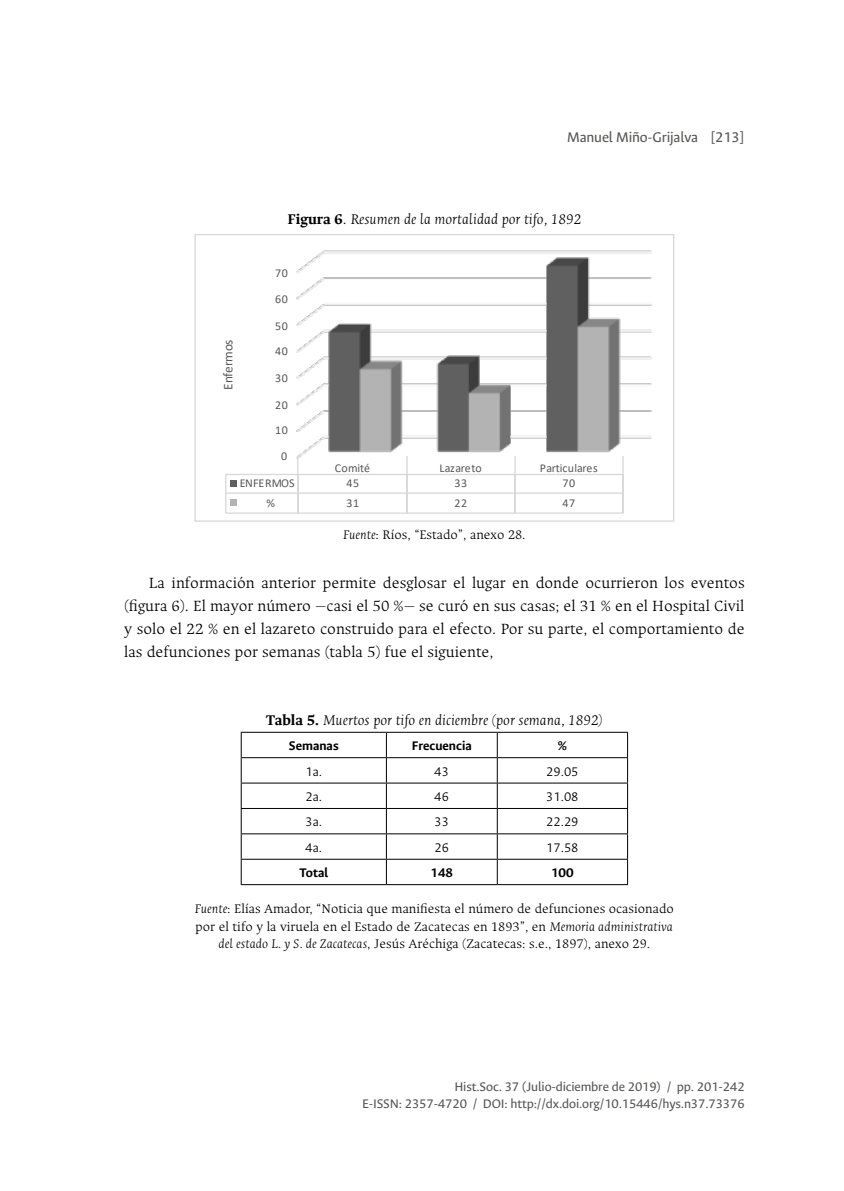
<style>
.page{position:relative;width:844px;height:1191px;background:#fff}
.page>*{position:absolute;margin:0;border:0;box-sizing:border-box;transform-origin:0 0}
.t1{font:300 16.62px/22.8px "Ancizar Serif";color:#000;text-align:justify}
.t2{font:italic 300 15.75px "Ancizar Serif";color:#000}
.t3{font:15.75px "Ancizar Sans";letter-spacing:-.01em;color:#575756}
.t4{font:300 14px/17.5px "Ancizar Serif";color:#000;text-align:center}
.t5{font:14px/16.8px "Ancizar Sans";letter-spacing:-.01em;color:#575756;text-align:right}
.t6{font:300 14px "Ancizar Sans";color:#000}
.t7{font:700 14px "Ancizar Sans";color:#000}
.t8{font:13.3px "Calibri";letter-spacing:-.015em;color:#595959}
.t9{font:12.08px "Calibri";letter-spacing:.025em;color:#595959}
.t10{font:12.08px "Calibri";letter-spacing:-.005em;color:#595959}
.t11{font:12.08px "Calibri";color:#595959}
.t12{font:12.08px "Calibri";letter-spacing:.005em;color:#595959}
.s1{font-weight:700;font-style:normal}
.s2{font-style:normal}
.s3{font-style:italic}
</style>
<div class="page">
<img style="left:296px;top:250px;width:357px;height:209px">
<hr style="left:226px;top:474px;width:397px;height:1px;background:#d9d9d9">
<div style="left:230px;top:480px;width:7px;height:7px;background:#5f5f5f"></div>
<hr style="left:226px;top:492px;width:397px;height:2px;background:#d9d9d9">
<svg style="left:225px;top:474px;width:1px;height:39px"></svg>
<hr style="left:226px;top:512px;width:397px;height:2px;background:#d9d9d9">
<svg style="left:297px;top:456px;width:1px;height:56px"></svg>
<svg style="left:406px;top:456px;width:1px;height:56px"></svg>
<svg style="left:514px;top:456px;width:1px;height:56px"></svg>
<svg style="left:622px;top:456px;width:1px;height:56px"></svg>
<div style="left:230px;top:499px;width:7px;height:7px;background:#b3b3b3"></div>
<div style="left:194px;top:234px;width:480px;height:288px;border:1px solid #d9d9d9"></div>
<hr style="left:241px;top:757px;width:145px;height:1px;background:#000">
<hr style="left:386px;top:757px;width:111px;height:1px;background:#000">
<hr style="left:497px;top:757px;width:131px;height:1px;background:#000">
<hr style="left:241px;top:782px;width:145px;height:1px;background:#000">
<hr style="left:386px;top:782px;width:111px;height:1px;background:#000">
<hr style="left:497px;top:782px;width:131px;height:1px;background:#000">
<hr style="left:241px;top:808px;width:145px;height:1px;background:#000">
<hr style="left:386px;top:808px;width:111px;height:1px;background:#000">
<hr style="left:497px;top:808px;width:131px;height:1px;background:#000">
<hr style="left:241px;top:833px;width:145px;height:1px;background:#000">
<hr style="left:386px;top:833px;width:111px;height:1px;background:#000">
<hr style="left:497px;top:833px;width:131px;height:1px;background:#000">
<hr style="left:241px;top:858px;width:145px;height:1px;background:#000">
<hr style="left:386px;top:858px;width:111px;height:1px;background:#000">
<svg style="left:386px;top:733px;width:1px;height:151px"></svg>
<hr style="left:497px;top:858px;width:131px;height:1px;background:#000">
<svg style="left:496px;top:733px;width:1px;height:151px"></svg>
<hr style="left:241px;top:732px;width:145px;height:1px;background:#000">
<hr style="left:386px;top:732px;width:111px;height:1px;background:#000">
<hr style="left:497px;top:732px;width:131px;height:1px;background:#000">
<svg style="left:241px;top:732px;width:1px;height:152px"></svg>
<svg style="left:627px;top:732px;width:1px;height:152px"></svg>
<hr style="left:241px;top:884px;width:145px;height:1px;background:#000">
<hr style="left:386px;top:884px;width:111px;height:1px;background:#000">
<hr style="left:497px;top:884px;width:131px;height:1px;background:#000">
<p class="t3" style="left:567px;top:128px;width:179px">Manuel Miño-Grijalva [213]</p>
<p class="t2" style="left:287px;top:210px;width:295px"><span class="s1">Figura 6</span><span class="s2">.</span> Resumen de la mortalidad por tifo, 1892</p>
<p class="t9" style="left:275px;top:264px;width:14px">70</p>
<p class="t9" style="left:275px;top:291px;width:14px">60</p>
<p class="t8" style="left:219px;top:390px;width:52px;rotate:-90deg">Enfermos</p>
<p class="t9" style="left:275px;top:317px;width:14px">50</p>
<p class="t9" style="left:275px;top:343px;width:14px">40</p>
<p class="t9" style="left:275px;top:369px;width:14px">30</p>
<p class="t9" style="left:275px;top:396px;width:14px">20</p>
<p class="t9" style="left:275px;top:421px;width:14px">10</p>
<p class="t9" style="left:281px;top:448px;width:8px">0</p>
<p class="t9" style="left:335px;top:460px;width:37px">Comité</p>
<p class="t11" style="left:439px;top:460px;width:44px">Lazareto</p>
<p class="t10" style="left:539px;top:460px;width:60px">Particulares</p>
<p class="t12" style="left:240px;top:475px;width:56px">ENFERMOS</p>
<p class="t9" style="left:346px;top:475px;width:14px">45</p>
<p class="t9" style="left:454px;top:475px;width:14px">33</p>
<p class="t9" style="left:562px;top:475px;width:14px">70</p>
<p class="t9" style="left:266px;top:495px;width:10px">%</p>
<p class="t9" style="left:346px;top:495px;width:14px">31</p>
<p class="t9" style="left:454px;top:495px;width:14px">22</p>
<p class="t9" style="left:562px;top:495px;width:14px">47</p>
<p class="t4" style="left:343px;top:526px;width:184px"><span class="s3">Fuente</span>: Ríos, “Estado”, anexo 28.</p>
<p class="t1" style="left:124px;top:571px;width:622px;text-indent:25px">La información anterior permite desglosar el lugar en donde ocurrieron los eventos (figura 6). El mayor número —casi el 50 %— se curó en sus casas; el 31 % en el Hospital Civil y solo el 22 % en el lazareto construido para el efecto. Por su parte, el comportamiento de las defunciones por semanas (tabla 5) fue el siguiente,</p>
<p class="t2" style="left:266px;top:711px;width:338px"><span class="s1">Tabla 5.</span> Muertos por tifo en diciembre (por semana, 1892)</p>
<p class="t7" style="left:289px;top:738px;width:51px">Semanas</p>
<p class="t7" style="left:412px;top:738px;width:61px">Frecuencia</p>
<p class="t7" style="left:557px;top:738px;width:11px">%</p>
<p class="t6" style="left:305px;top:763px;width:18px">1a.</p>
<p class="t6" style="left:434px;top:763px;width:16px">43</p>
<p class="t6" style="left:546px;top:763px;width:34px">29.05</p>
<p class="t6" style="left:305px;top:789px;width:18px">2a.</p>
<p class="t6" style="left:434px;top:789px;width:16px">46</p>
<p class="t6" style="left:546px;top:789px;width:34px">31.08</p>
<p class="t6" style="left:305px;top:814px;width:18px">3a.</p>
<p class="t6" style="left:434px;top:814px;width:16px">33</p>
<p class="t6" style="left:546px;top:814px;width:34px">22.29</p>
<p class="t6" style="left:305px;top:840px;width:18px">4a.</p>
<p class="t6" style="left:434px;top:840px;width:16px">26</p>
<p class="t6" style="left:546px;top:840px;width:34px">17.58</p>
<p class="t7" style="left:299px;top:865px;width:30px">Total</p>
<p class="t7" style="left:430px;top:865px;width:24px">148</p>
<p class="t7" style="left:551px;top:865px;width:24px">100</p>
<p class="t4" style="left:195px;top:900px;width:480px"><span class="s3">Fuente</span>: Elías Amador, “Noticia que manifiesta el número de defunciones ocasionado por el tifo y la viruela en el Estado de Zacatecas en 1893”, en <span class="s3">Memoria administrativa del estado L. y S. de Zacatecas</span>, Jesús Aréchiga (Zacatecas: s.e., 1897), anexo 29.</p>
<p class="t5" style="left:362px;top:1078px;width:384px">Hist.Soc. 37 (Julio-diciembre de 2019) / pp. 201-242<br>E-ISSN: 2357-4720 / DOI: http://dx.doi.org/10.15446/hys.n37.73376</p>
</div>
